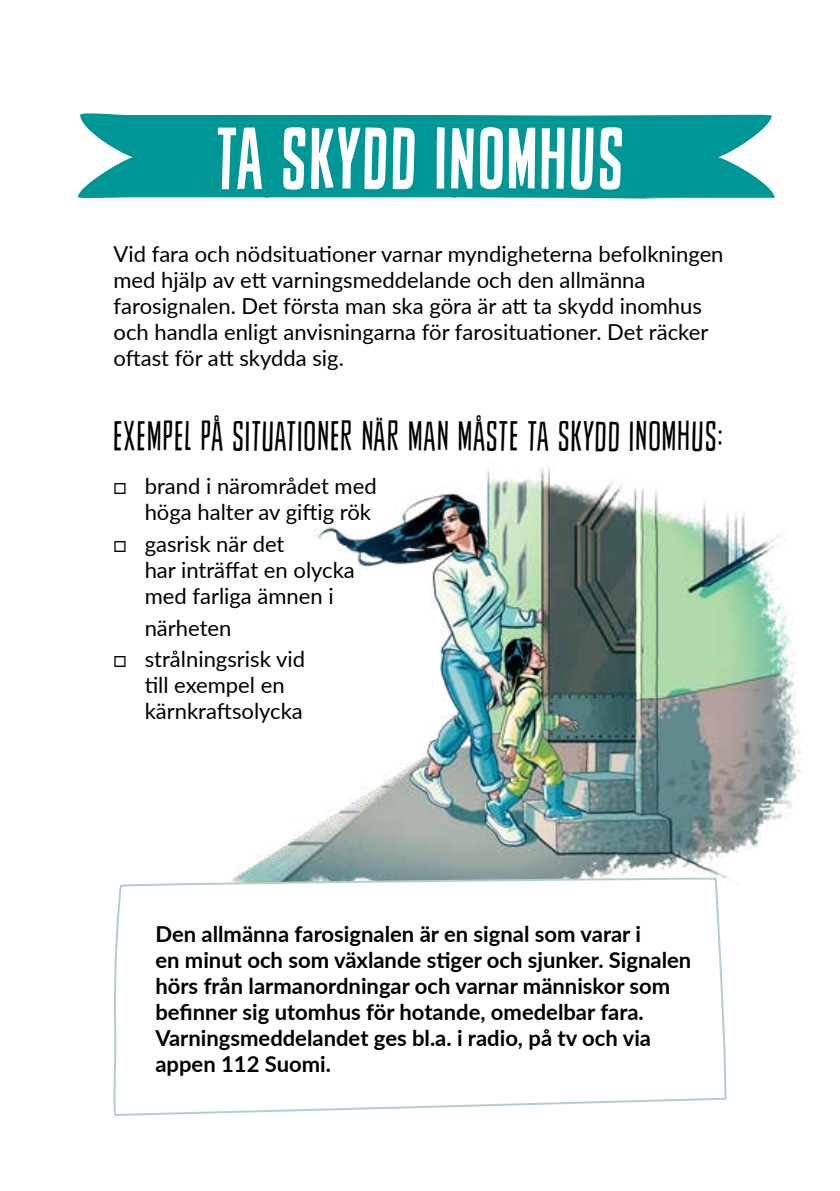
<style>
.page{position:relative;width:840px;height:1191px;background:#fff}
.page>*{position:absolute;margin:0;border:0;box-sizing:border-box;transform-origin:0 0}
.t1{font:80px "Sheldon";letter-spacing:.03em;color:#fff}
.t2{font:40px "Sheldon Feather";letter-spacing:.03em;color:#000}
.t3{font:22px/26px "Lato";color:#000}
.t4{font:700 22px/26px "Lato";color:#000}
</style>
<div class="page">
<img style="left:236px;top:467px;width:565px;height:412px">
<svg style="left:78px;top:113px;width:696px;height:86px;background:#19a0a0"></svg>
<svg style="left:114px;top:877px;width:613px;height:238px"></svg>
<h1 class="t1" style="left:216px;top:111px;width:408px">TA SKYDD INOMHUS</h1>
<p class="t3" style="left:113px;top:240px;width:611px">Vid fara och nödsituationer varnar myndigheterna befolkningen med hjälp av ett varningsmeddelande och den allmänna farosignalen. Det första man ska göra är att ta skydd inomhus och handla enligt anvisningarna för farosituationer. Det räcker oftast för att skydda sig.</p>
<h2 class="t2" style="left:113px;top:415px;width:610px">EXEMPEL PÅ SITUATIONER NÄR MAN MÅSTE TA SKYDD INOMHUS:</h2>
<p class="t3" style="left:113px;top:472px;width:264px;text-align:right">□ brand i närområdet med höga halter av giftig rök</p>
<p class="t3" style="left:145px;top:530px;width:211px;text-indent:-31px">□ gasrisk när det<br>har inträffat en olycka med farliga ämnen i</p>
<p class="t3" style="left:145px;top:613px;width:88px">närheten</p>
<p class="t3" style="left:145px;top:645px;width:162px;text-indent:-31px">□ strålningsrisk vid till exempel en kärnkraftsolycka</p>
<p class="t4" style="left:155px;top:919px;width:537px">Den allmänna farosignalen är en signal som varar i<br>en minut och som växlande stiger och sjunker. Signalen hörs från larmanordningar och varnar människor som befinner sig utomhus för hotande, omedelbar fara.<br>Varningsmeddelandet ges bl.a. i radio, på tv och via appen 112 Suomi.</p>
</div>
